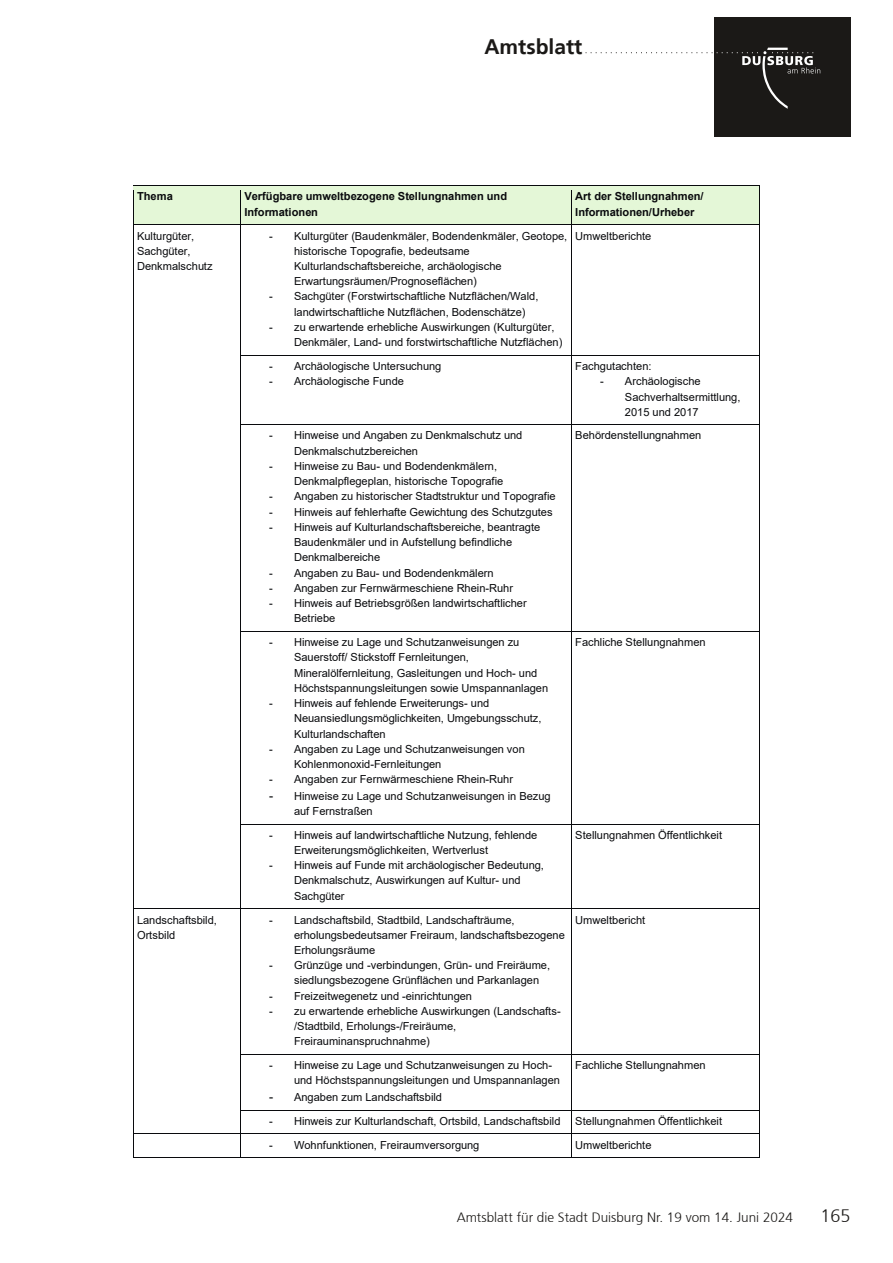
<style>
.page{position:relative;width:893px;height:1263px;background:#fff}
.page>*{position:absolute;margin:0;border:0;box-sizing:border-box;transform-origin:0 0}
.t1{font:72px "Duisburg Logo";color:#1b1917}
.t2{font:700 21px "Frutiger 65";color:#1b1917}
.t3{font:300 18px "Frutiger 45";color:#1b1917}
.t4{font:300 13.5px "Frutiger 45";color:#1b1917}
.t5{font:11.1px/15.3px "Arial";letter-spacing:-.005em;color:#090a0d}
.t6{font:700 11.1px/15.3px "Arial";color:#090a0d}
.s1{color:#fff}
.s2{font-size:12.45px}
</style>
<div class="page">
<div style="left:714px;top:17px;width:136px;height:119px;background:#1b1917"></div>
<div style="left:134px;top:186px;width:106px;height:38px;background:#e4f7d7"></div>
<div style="left:244px;top:190px;width:323px;height:15px;background:#e4f7d7"></div>
<div style="left:244px;top:205px;width:323px;height:15px;background:#e4f7d7"></div>
<div style="left:572px;top:186px;width:187px;height:38px;background:#e4f7d7"></div>
<hr style="left:133px;top:185px;width:107px;height:1px;background:#090a0d">
<hr style="left:133px;top:186px;width:107px;height:4px;background:#e4f7d7">
<hr style="left:241px;top:185px;width:330px;height:1px;background:#090a0d">
<hr style="left:241px;top:186px;width:330px;height:4px;background:#e4f7d7">
<hr style="left:572px;top:185px;width:187px;height:1px;background:#090a0d">
<hr style="left:133px;top:190px;width:1px;height:34px;background:#090a0d">
<hr style="left:240px;top:220px;width:331px;height:4px;background:#e4f7d7">
<hr style="left:240px;top:190px;width:1px;height:34px;background:#090a0d">
<hr style="left:571px;top:190px;width:1px;height:34px;background:#090a0d">
<hr style="left:759px;top:190px;width:1px;height:34px;background:#090a0d">
<hr style="left:133px;top:224px;width:107px;height:1px;background:#090a0d">
<hr style="left:241px;top:224px;width:330px;height:1px;background:#090a0d">
<hr style="left:572px;top:224px;width:187px;height:1px;background:#090a0d">
<hr style="left:133px;top:229px;width:1px;height:126px;background:#090a0d">
<hr style="left:240px;top:229px;width:1px;height:126px;background:#090a0d">
<hr style="left:571px;top:229px;width:1px;height:126px;background:#090a0d">
<hr style="left:759px;top:229px;width:1px;height:126px;background:#090a0d">
<hr style="left:241px;top:355px;width:330px;height:1px;background:#090a0d">
<hr style="left:572px;top:355px;width:187px;height:1px;background:#090a0d">
<hr style="left:133px;top:360px;width:1px;height:64px;background:#090a0d">
<hr style="left:240px;top:360px;width:1px;height:64px;background:#090a0d">
<hr style="left:571px;top:360px;width:1px;height:64px;background:#090a0d">
<hr style="left:759px;top:360px;width:1px;height:64px;background:#090a0d">
<hr style="left:241px;top:424px;width:330px;height:1px;background:#090a0d">
<hr style="left:572px;top:424px;width:187px;height:1px;background:#090a0d">
<hr style="left:133px;top:429px;width:1px;height:202px;background:#090a0d">
<hr style="left:240px;top:429px;width:1px;height:202px;background:#090a0d">
<hr style="left:571px;top:429px;width:1px;height:202px;background:#090a0d">
<hr style="left:759px;top:429px;width:1px;height:202px;background:#090a0d">
<hr style="left:241px;top:631px;width:330px;height:1px;background:#090a0d">
<hr style="left:572px;top:631px;width:187px;height:1px;background:#090a0d">
<hr style="left:133px;top:636px;width:1px;height:188px;background:#090a0d">
<hr style="left:240px;top:636px;width:1px;height:188px;background:#090a0d">
<hr style="left:571px;top:636px;width:1px;height:188px;background:#090a0d">
<hr style="left:759px;top:636px;width:1px;height:188px;background:#090a0d">
<hr style="left:241px;top:824px;width:330px;height:1px;background:#090a0d">
<hr style="left:572px;top:824px;width:187px;height:1px;background:#090a0d">
<hr style="left:133px;top:828px;width:1px;height:80px;background:#090a0d">
<hr style="left:240px;top:828px;width:1px;height:80px;background:#090a0d">
<hr style="left:571px;top:828px;width:1px;height:80px;background:#090a0d">
<hr style="left:759px;top:828px;width:1px;height:80px;background:#090a0d">
<hr style="left:133px;top:908px;width:107px;height:1px;background:#090a0d">
<hr style="left:241px;top:908px;width:330px;height:1px;background:#090a0d">
<hr style="left:572px;top:908px;width:187px;height:1px;background:#090a0d">
<hr style="left:133px;top:913px;width:1px;height:141px;background:#090a0d">
<hr style="left:240px;top:913px;width:1px;height:141px;background:#090a0d">
<hr style="left:571px;top:913px;width:1px;height:141px;background:#090a0d">
<hr style="left:759px;top:913px;width:1px;height:141px;background:#090a0d">
<hr style="left:241px;top:1054px;width:330px;height:1px;background:#090a0d">
<hr style="left:572px;top:1054px;width:187px;height:1px;background:#090a0d">
<hr style="left:133px;top:1059px;width:1px;height:51px;background:#090a0d">
<hr style="left:240px;top:1059px;width:1px;height:51px;background:#090a0d">
<hr style="left:571px;top:1059px;width:1px;height:51px;background:#090a0d">
<hr style="left:759px;top:1059px;width:1px;height:51px;background:#090a0d">
<hr style="left:241px;top:1110px;width:330px;height:1px;background:#090a0d">
<hr style="left:572px;top:1110px;width:187px;height:1px;background:#090a0d">
<hr style="left:133px;top:1133px;width:107px;height:1px;background:#090a0d">
<hr style="left:241px;top:1133px;width:330px;height:1px;background:#090a0d">
<hr style="left:572px;top:1133px;width:187px;height:1px;background:#090a0d">
<svg style="left:133px;top:1110px;width:1px;height:47px"></svg>
<hr style="left:133px;top:1157px;width:107px;height:1px;background:#090a0d">
<svg style="left:240px;top:1110px;width:1px;height:48px"></svg>
<hr style="left:241px;top:1157px;width:330px;height:1px;background:#090a0d">
<svg style="left:571px;top:1110px;width:1px;height:48px"></svg>
<hr style="left:572px;top:1157px;width:187px;height:1px;background:#090a0d">
<svg style="left:759px;top:1110px;width:1px;height:48px"></svg>
<h2 class="t2" style="left:484px;top:34px;width:100px">Amtsblatt</h2>
<h1 class="t1" style="left:585px;top:-14px;width:236px">..............<span class="s1">...L</span></h1>
<p class="t6" style="left:137px;top:189px;width:37px">Thema</p>
<p class="t6" style="left:244px;top:189px;width:264px">Verfügbare umweltbezogene Stellungnahmen und<br>Informationen</p>
<p class="t6" style="left:575px;top:189px;width:130px">Art der Stellungnahmen/<br>Informationen/Urheber</p>
<p class="t5" style="left:137px;top:228px;width:77px">Kulturgüter,<br>Sachgüter,<br>Denkmalschutz</p>
<p class="t5" style="left:294px;top:228px;width:275px;text-indent:-25px">- Kulturgüter (Baudenkmäler, Bodendenkmäler, Geotope, historische Topografie, bedeutsame Kulturlandschaftsbereiche, archäologische Erwartungsräumen/Prognoseflächen)</p>
<p class="t5" style="left:294px;top:289px;width:246px;text-indent:-25px">- Sachgüter (Forstwirtschaftliche Nutzflächen/Wald, landwirtschaftliche Nutzflächen, Bodenschätze)</p>
<p class="t5" style="left:294px;top:319px;width:270px;text-indent:-25px">- zu erwartende erhebliche Auswirkungen (Kulturgüter,<br>Denkmäler, Land- und forstwirtschaftliche Nutzflächen)</p>
<p class="t5" style="left:575px;top:228px;width:78px">Umweltberichte</p>
<p class="t5" style="left:269px;top:358px;width:174px">- Archäologische Untersuchung</p>
<p class="t5" style="left:269px;top:374px;width:136px">- Archäologische Funde</p>
<p class="t5" style="left:294px;top:428px;width:230px;text-indent:-25px">- Hinweise und Angaben zu Denkmalschutz und<br>Denkmalschutzbereichen</p>
<p class="t5" style="left:294px;top:458px;width:211px;text-indent:-25px">- Hinweise zu Bau- und Bodendenkmälern,<br>Denkmalpflegeplan, historische Topografie</p>
<p class="t5" style="left:269px;top:489px;width:288px">- Angaben zu historischer Stadtstruktur und Topografie</p>
<p class="t5" style="left:269px;top:504px;width:285px">- Hinweis auf fehlerhafte Gewichtung des Schutzgutes</p>
<p class="t5" style="left:294px;top:519px;width:248px;text-indent:-25px">- Hinweis auf Kulturlandschaftsbereiche, beantragte<br>Baudenkmäler und in Aufstellung befindliche<br>Denkmalbereiche</p>
<p class="t5" style="left:269px;top:565px;width:226px">- Angaben zu Bau- und Bodendenkmälern</p>
<p class="t5" style="left:269px;top:580px;width:245px">- Angaben zur Fernwärmeschiene Rhein-Ruhr</p>
<p class="t5" style="left:294px;top:595px;width:234px;text-indent:-25px">- Hinweis auf Betriebsgrößen landwirtschaftlicher<br>Betriebe</p>
<p class="t5" style="left:294px;top:634px;width:256px;text-indent:-25px">- Hinweise zu Lage und Schutzanweisungen zu Sauerstoff/ Stickstoff Fernleitungen, Mineralölfernleitung, Gasleitungen und Hoch- und Höchstspannungsleitungen sowie Umspannanlagen</p>
<p class="t5" style="left:294px;top:695px;width:249px;text-indent:-25px">- Hinweis auf fehlende Erweiterungs- und<br>Neuansiedlungsmöglichkeiten, Umgebungsschutz,<br>Kulturlandschaften</p>
<p class="t5" style="left:294px;top:741px;width:232px;text-indent:-25px">- Angaben zu Lage und Schutzanweisungen von<br>Kohlenmonoxid-Fernleitungen</p>
<p class="t5" style="left:269px;top:772px;width:245px">- Angaben zur Fernwärmeschiene Rhein-Ruhr</p>
<p class="t5" style="left:294px;top:788px;width:258px;text-indent:-25px"><span class="s2">-</span> Hinweise zu Lage und Schutzanweisungen in Bezug auf Fernstraßen</p>
<p class="t5" style="left:294px;top:827px;width:245px;text-indent:-25px">- Hinweis auf landwirtschaftliche Nutzung, fehlende<br>Erweiterungsmöglichkeiten, Wertverlust</p>
<p class="t5" style="left:294px;top:857px;width:251px;text-indent:-25px">- Hinweis auf Funde mit archäologischer Bedeutung,<br>Denkmalschutz, Auswirkungen auf Kultur- und<br>Sachgüter</p>
<p class="t5" style="left:137px;top:912px;width:81px">Landschaftsbild,<br>Ortsbild</p>
<p class="t5" style="left:294px;top:912px;width:272px;text-indent:-25px">- Landschaftsbild, Stadtbild, Landschafträume, erholungsbedeutsamer Freiraum, landschaftsbezogene<br>Erholungsräume</p>
<p class="t5" style="left:294px;top:958px;width:258px;text-indent:-25px">- Grünzüge und -verbindungen, Grün- und Freiräume, siedlungsbezogene Grünflächen und Parkanlagen</p>
<p class="t5" style="left:269px;top:988px;width:204px">- Freizeitwegenetz und -einrichtungen</p>
<p class="t5" style="left:294px;top:1003px;width:268px;text-indent:-25px">- zu erwartende erhebliche Auswirkungen (Landschafts-/Stadtbild, Erholungs-/Freiräume,<br>Freirauminanspruchnahme)</p>
<p class="t5" style="left:294px;top:1057px;width:267px;text-indent:-25px">- Hinweise zu Lage und Schutzanweisungen zu Hoch&shy;und Höchstspannungsleitungen und Umspannanlagen</p>
<p class="t5" style="left:269px;top:1089px;width:174px"><span class="s2">-</span> Angaben zum Landschaftsbild</p>
<p class="t5" style="left:575px;top:358px;width:78px">Fachgutachten:</p>
<p class="t5" style="left:625px;top:374px;width:117px;text-indent:-25px">- Archäologische<br>Sachverhaltsermittlung,<br>2015 und 2017</p>
<p class="t5" style="left:575px;top:428px;width:128px">Behördenstellungnahmen</p>
<p class="t5" style="left:575px;top:634px;width:132px">Fachliche Stellungnahmen</p>
<p class="t5" style="left:575px;top:827px;width:148px">Stellungnahmen Öffentlichkeit</p>
<p class="t5" style="left:575px;top:912px;width:71px">Umweltbericht</p>
<p class="t5" style="left:575px;top:1057px;width:132px">Fachliche Stellungnahmen</p>
<p class="t5" style="left:269px;top:1113px;width:293px">- Hinweis zur Kulturlandschaft, Ortsbild, Landschaftsbild</p>
<p class="t5" style="left:575px;top:1113px;width:148px">Stellungnahmen Öffentlichkeit</p>
<p class="t5" style="left:269px;top:1137px;width:212px">- Wohnfunktionen, Freiraumversorgung</p>
<p class="t5" style="left:575px;top:1137px;width:78px">Umweltberichte</p>
<p class="t4" style="left:457px;top:1210px;width:338px">Amtsblatt für die Stadt Duisburg Nr. 19 vom 14. Juni 2024</p>
<h3 class="t3" style="left:820px;top:1206px;width:32px">165</h3>
</div>
